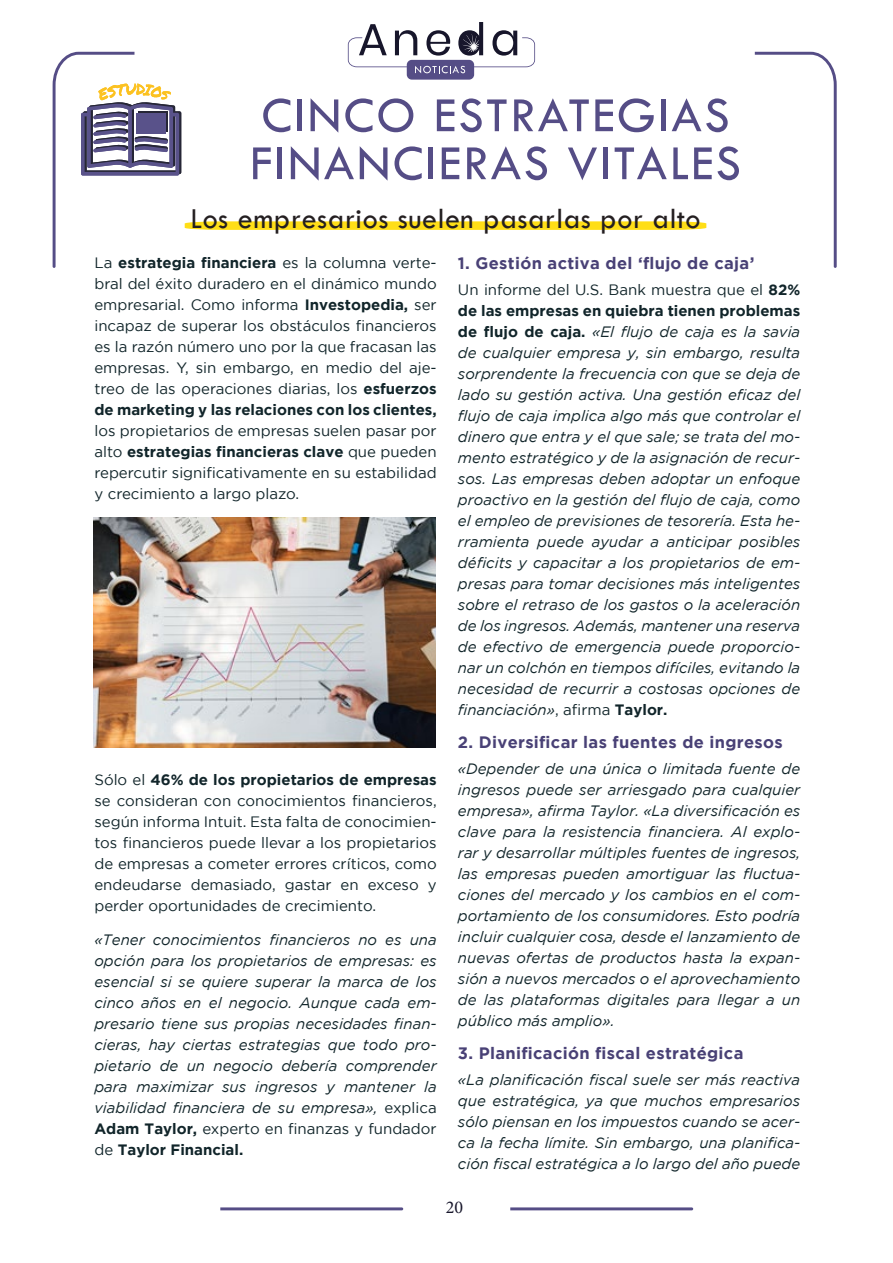
<style>
.page{position:relative;width:893px;height:1263px;background:#fff}
.page>*{position:absolute;margin:0;border:0;box-sizing:border-box;transform-origin:0 0}
.t1{font:51px/48px "Tw Cen";letter-spacing:.04em;color:#554d86}
.t2{font:30px "Tw Cen";letter-spacing:.02em;color:#241f21}
.t3{font:18px "Minion Pro";color:#17162b}
.t4{font:700 16.5px "Gotham";letter-spacing:.02em;color:#494176}
.t5{font:italic 15px/21px "Gotham";color:#11252a;text-align:justify}
.t6{font:15px/21px "Gotham";color:#11252a;text-align:justify}
.s1{font-weight:700}
.s2{font-style:normal}
.s3{font-weight:700;font-style:normal}
</style>
<div class="page">
<svg style="left:755px;top:52px;width:82px;height:216px"></svg>
<svg style="left:220px;top:1207px;width:183px;height:3px"></svg>
<svg style="left:510px;top:1207px;width:183px;height:3px"></svg>
<svg style="left:53px;top:22px;width:653px;height:246px"></svg>
<img style="left:94px;top:518px;width:342px;height:229px">
<h1 class="t1" style="left:250px;top:91px;width:492px">CINCO ESTRATEGIAS<br>FINANCIERAS VITALES</h1>
<h2 class="t2" style="left:191px;top:201px;width:512px">Los empresarios suelen pasarlas por alto</h2>
<p class="t6" style="left:94px;top:252px;width:344px">La <span class="s1">estrategia financiera</span> es la columna verte&shy;bral del éxito duradero en el dinámico mundo empresarial. Como informa <span class="s1">Investopedia,</span> ser incapaz de superar los obstáculos financieros es la razón número uno por la que fracasan las empresas. Y, sin embargo, en medio del aje&shy;treo de las operaciones diarias, los <span class="s1">esfuerzos de marketing y las relaciones con los clientes,</span></p>
<p class="t6" style="left:94px;top:420px;width:344px">los propietarios de empresas suelen pasar por alto <span class="s1">estrategias financieras clave</span> que pueden repercutir significativamente en su estabilidad y crecimiento a largo plazo.</p>
<p class="t4" style="left:458px;top:254px;width:298px">1. Gestión activa del ‘flujo de caja’</p>
<p class="t5" style="left:458px;top:279px;width:344px"><span class="s2">Un informe del U.S. Bank muestra que el</span> <span class="s3">82% de las empresas en quiebra tienen problemas de flujo de caja.</span> «El flujo de caja es la savia de cualquier empresa y, sin embargo, resulta sorprendente la frecuencia con que se deja de lado su gestión activa. Una gestión eficaz del flujo de caja implica algo más que controlar el dinero que entra y el que sale; se trata del mo&shy;mento estratégico y de la asignación de recur&shy;sos. Las empresas deben adoptar un enfoque proactivo en la gestión del flujo de caja, como el empleo de previsiones de tesorería. Esta he&shy;rramienta puede ayudar a anticipar posibles déficits y capacitar a los propietarios de em&shy;presas para tomar decisiones más inteligentes sobre el retraso de los gastos o la aceleración de los ingresos. Además, mantener una reserva de efectivo de emergencia puede proporcio&shy;nar un colchón en tiempos difíciles, evitando la necesidad de recurrir a costosas opciones de financiación»<span class="s2">, afirma</span> <span class="s3">Taylor.</span></p>
<p class="t4" style="left:458px;top:733px;width:326px">2. Diversificar las fuentes de ingresos</p>
<p class="t5" style="left:458px;top:758px;width:344px">«Depender de una única o limitada fuente de ingresos puede ser arriesgado para cualquier empresa», afirma Taylor. «La diversificación es clave para la resistencia financiera. Al explo&shy;rar y desarrollar múltiples fuentes de ingresos, las empresas pueden amortiguar las fluctua&shy;ciones del mercado y los cambios en el com&shy;portamiento de los consumidores. Esto podría incluir cualquier cosa, desde el lanzamiento de nuevas ofertas de productos hasta la expan&shy;sión a nuevos mercados o el aprovechamiento de las plataformas digitales para llegar a un público más amplio».</p>
<p class="t4" style="left:458px;top:1044px;width:287px">3. Planificación fiscal estratégica</p>
<p class="t5" style="left:458px;top:1069px;width:344px">«La planificación fiscal suele ser más reactiva que estratégica, ya que muchos empresarios sólo piensan en los impuestos cuando se acer&shy;ca la fecha límite. Sin embargo, una planifica&shy;ción fiscal estratégica a lo largo del año puede</p>
<p class="t6" style="left:94px;top:769px;width:344px">Sólo el <span class="s1">46% de los propietarios de empresas </span>se consideran con conocimientos financieros, según informa Intuit. Esta falta de conocimien&shy;tos financieros puede llevar a los propietarios de empresas a cometer errores críticos, como endeudarse demasiado, gastar en exceso y perder oportunidades de crecimiento.</p>
<p class="t5" style="left:94px;top:929px;width:344px">«Tener conocimientos financieros no es una opción para los propietarios de empresas: es esencial si se quiere superar la marca de los cinco años en el negocio. Aunque cada em&shy;presario tiene sus propias necesidades finan&shy;cieras, hay ciertas estrategias que todo pro&shy;pietario de un negocio debería comprender para maximizar sus ingresos y mantener la viabilidad financiera de su empresa», <span class="s2">explica </span><span class="s3">Adam Taylor,</span> <span class="s2">experto en finanzas y fundador de</span> <span class="s3">Taylor Financial.</span></p>
<p class="t3" style="left:446px;top:1195px;width:19px">20</p>
</div>
